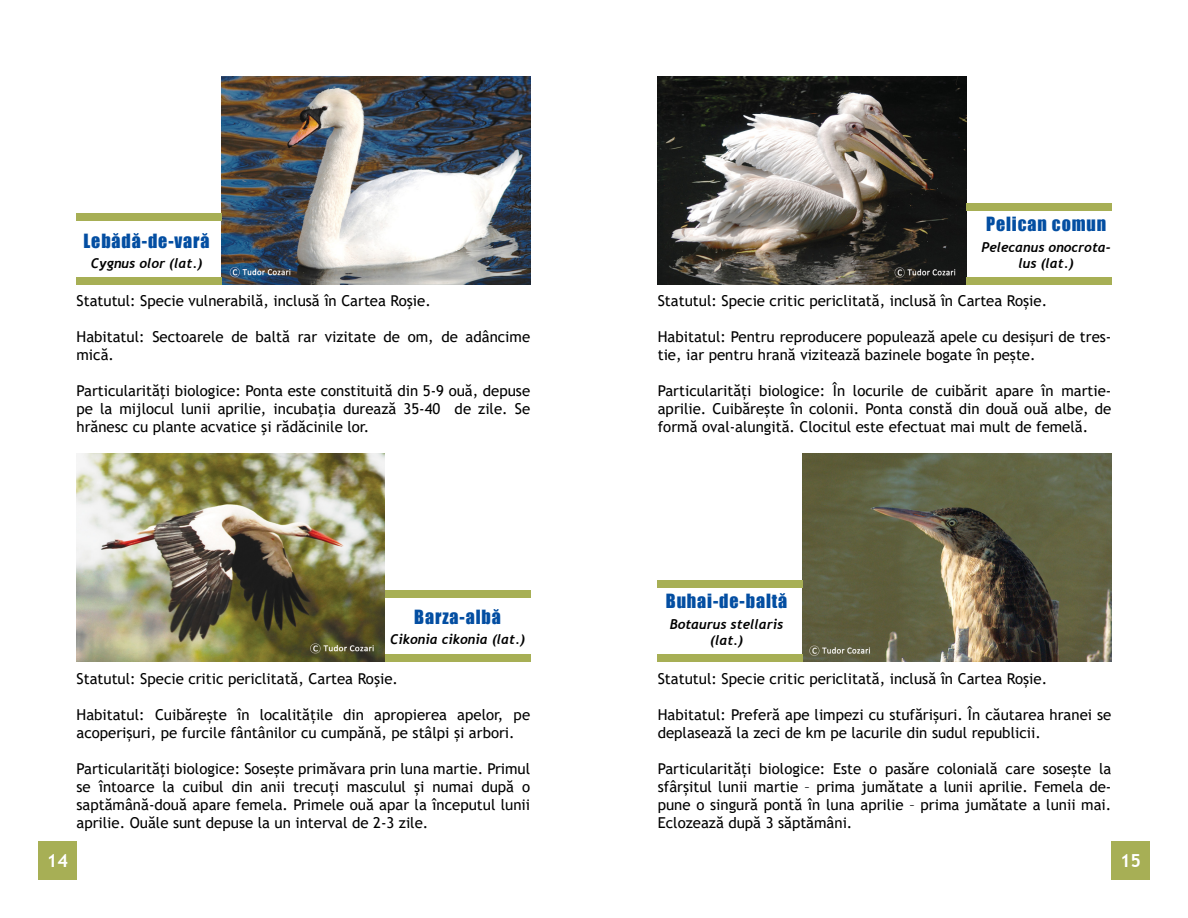
<style>
.page{position:relative;width:1188px;height:918px;background:#fff}
.page>*{position:absolute;margin:0;border:0;box-sizing:border-box;transform-origin:0 0}
.t1{font:18px "Impact";letter-spacing:.05em;color:#034ea2}
.t2{font:700 18px "Trebuchet MS";color:#fff}
.t3{font:15px/18px "Trebuchet MS";color:#000}
.t4{font:italic 700 13.5px/16.2px "Trebuchet";color:#000;text-align:center}
</style>
<div class="page">
<div style="left:1111px;top:841px;width:39px;height:39px;background:#a7af55"></div>
<div style="left:38px;top:841px;width:39px;height:39px;background:#a7af55"></div>
<img style="left:222px;top:77px;width:308px;height:208px">
<img style="left:658px;top:77px;width:308px;height:208px">
<img style="left:803px;top:453px;width:308px;height:209px">
<img style="left:77px;top:453px;width:308px;height:209px">
<div style="left:77px;top:277px;width:145px;height:8px;background:#a7af55"></div>
<div style="left:77px;top:213px;width:145px;height:7px;background:#a7af55"></div>
<div style="left:385px;top:654px;width:145px;height:8px;background:#a7af55"></div>
<div style="left:385px;top:590px;width:145px;height:8px;background:#a7af55"></div>
<div style="left:658px;top:654px;width:145px;height:8px;background:#a7af55"></div>
<div style="left:658px;top:580px;width:145px;height:8px;background:#a7af55"></div>
<div style="left:966px;top:277px;width:146px;height:8px;background:#a7af55"></div>
<div style="left:967px;top:203px;width:145px;height:8px;background:#a7af55"></div>
<p class="t1" style="left:84px;top:227px;width:128px">Lebădă-de-vară</p>
<p class="t4" style="left:91px;top:255px;width:113px">Cygnus olor (lat.)</p>
<p class="t3" style="left:77px;top:292px;width:356px">Statutul: Specie vulnerabilă, inclusă în Cartea Roşie.</p>
<p class="t3" style="left:77px;top:328px;width:455px">Habitatul: Sectoarele de baltă rar vizitate de om, de adâncime mică.</p>
<p class="t3" style="left:77px;top:382px;width:455px;text-align:justify">Particularităţi biologice: Ponta este constituită din 5-9 ouă, depuse pe la mijlocul lunii aprilie, incubaţia durează 35-40 de zile. Se hrănesc cu plante acvatice şi rădăcinile lor.</p>
<p class="t1" style="left:414px;top:603px;width:88px">Barza-albă</p>
<p class="t4" style="left:390px;top:631px;width:136px">Cikonia cikonia (lat.)</p>
<p class="t3" style="left:77px;top:670px;width:323px">Statutul: Specie critic periclitată, Cartea Roşie.</p>
<p class="t3" style="left:77px;top:706px;width:455px">Habitatul: Cuibărește în localitățile din apropierea apelor, pe acoperișuri, pe furcile fântânilor cu cumpănă, pe stâlpi și arbori.</p>
<p class="t3" style="left:77px;top:760px;width:455px;text-align:justify">Particularităţi biologice: Sosește primăvara prin luna martie. Primul se întoarce la cuibul din anii trecuți masculul și numai după o saptămână-două apare femela. Primele ouă apar la începutul lunii aprilie. Ouăle sunt depuse la un interval de 2-3 zile.</p>
<p class="t1" style="left:986px;top:210px;width:122px">Pelican comun</p>
<p class="t4" style="left:982px;top:239px;width:131px">Pelecanus onocrota&shy;lus (lat.)</p>
<p class="t3" style="left:658px;top:292px;width:391px">Statutul: Specie critic periclitată, inclusă în Cartea Roșie.</p>
<p class="t3" style="left:658px;top:328px;width:455px">Habitatul: Pentru reproducere populează apele cu desișuri de tres&shy;tie, iar pentru hrană vizitează bazinele bogate în pește.</p>
<p class="t3" style="left:658px;top:382px;width:455px;text-align:justify">Particularități biologice: În locurile de cuibărit apare în martie&shy;aprilie. Cuibărește în colonii. Ponta constă din două ouă albe, de formă oval-alungită. Clocitul este efectuat mai mult de femelă.</p>
<p class="t1" style="left:666px;top:587px;width:123px">Buhai-de-baltă</p>
<p class="t4" style="left:670px;top:616px;width:115px">Botaurus stellaris (lat.)</p>
<p class="t3" style="left:658px;top:670px;width:391px">Statutul: Specie critic periclitată, inclusă în Cartea Roșie.</p>
<p class="t3" style="left:658px;top:706px;width:455px">Habitatul: Preferă ape limpezi cu stufărișuri. În căutarea hranei se deplasează la zeci de km pe lacurile din sudul republicii.</p>
<p class="t3" style="left:658px;top:760px;width:455px;text-align:justify">Particularități biologice: Este o pasăre colonială care sosește la sfârșitul lunii martie – prima jumătate a lunii aprilie. Femela de&shy;pune o singură pontă în luna aprilie – prima jumătate a lunii mai.<br>Eclozează după 3 săptămâni.</p>
<p class="t2" style="left:47px;top:850px;width:23px">14</p>
<p class="t2" style="left:1120px;top:850px;width:23px">15</p>
</div>
